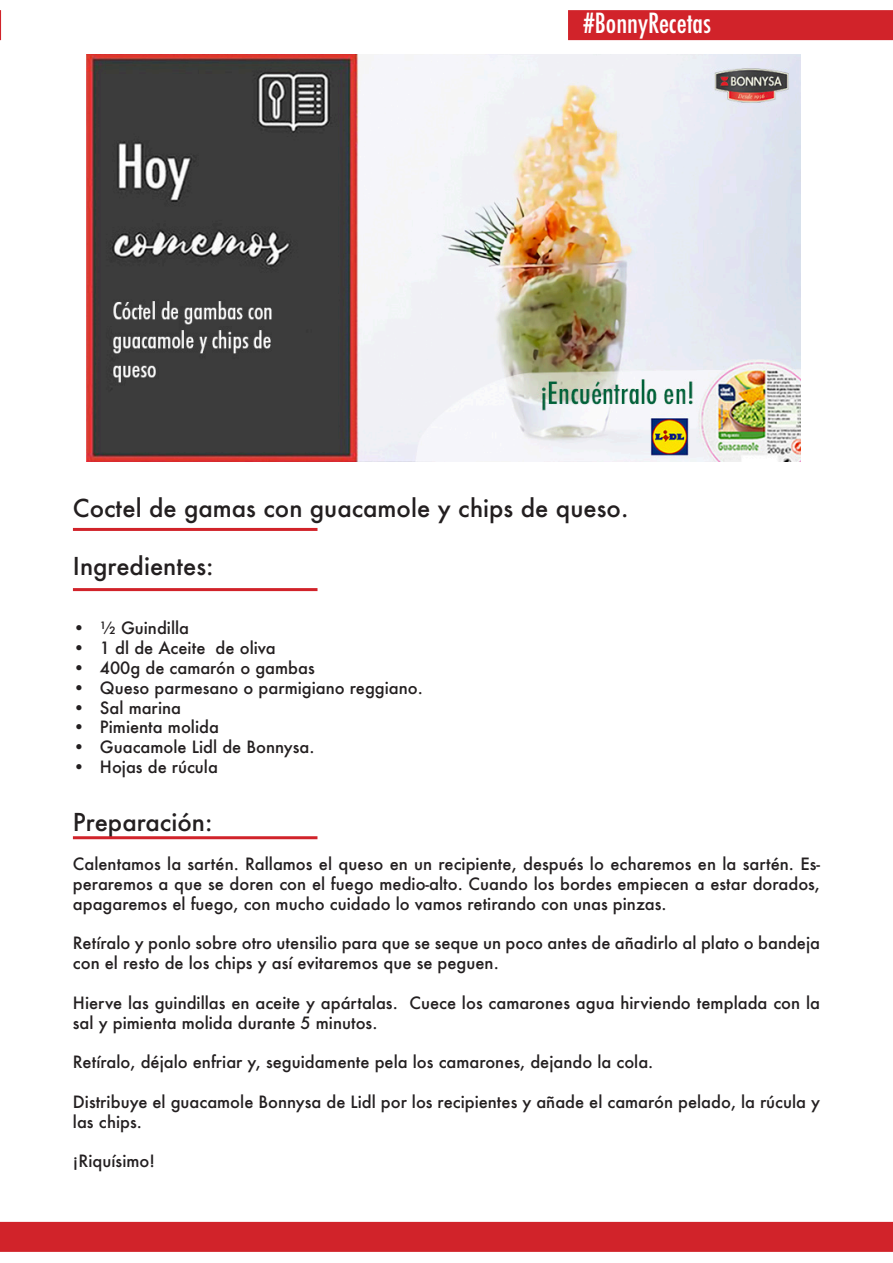
<style>
.page{position:relative;width:893px;height:1263px;background:#fff}
.page>*{position:absolute;margin:0;border:0;box-sizing:border-box;transform-origin:0 0}
.t1{font:500 condensed 27px "Futura";color:#fff}
.t2{font:500 24px "Futura";color:#231f20}
.t3{font:500 16.5px/19.8px "Futura";color:#231f20}
</style>
<div class="page">
<hr style="left:0;top:10px;width:1px;height:30px;background:#d1232a">
<hr style="left:73px;top:528px;width:244px;height:3px;background:#d1232a">
<hr style="left:73px;top:588px;width:244px;height:3px;background:#d1232a">
<hr style="left:73px;top:836px;width:244px;height:3px;background:#d1232a">
<div style="left:568px;top:10px;width:325px;height:30px;background:#d1232a"></div>
<div style="left:0;top:1222px;width:893px;height:30px;background:#d1232a"></div>
<img style="left:86px;top:54px;width:714px;height:408px">
<p class="t1" style="left:584px;top:5px;width:129px">#BonnyRecetas</p>
<p class="t2" style="left:73px;top:492px;width:557px">Coctel de gamas con guacamole y chips de queso.</p>
<p class="t2" style="left:73px;top:550px;width:142px">Ingredientes:</p>
<p class="t3" style="left:73px;top:618px;width:118px">• ½ Guindilla</p>
<p class="t3" style="left:73px;top:638px;width:204px">• 1 dl de Aceite de oliva</p>
<p class="t3" style="left:73px;top:658px;width:243px">• 400g de camarón o gambas</p>
<p class="t3" style="left:73px;top:677px;width:351px">• Queso parmesano o parmigiano reggiano.</p>
<p class="t3" style="left:73px;top:697px;width:110px">• Sal marina</p>
<p class="t3" style="left:73px;top:717px;width:147px">• Pimienta molida</p>
<p class="t3" style="left:73px;top:737px;width:243px">• Guacamole Lidl de Bonnysa.</p>
<p class="t3" style="left:73px;top:757px;width:146px">• Hojas de rúcula</p>
<p class="t2" style="left:73px;top:805px;width:141px">Preparación:</p>
<p class="t3" style="left:73px;top:854px;width:749px;text-align:justify">Calentamos la sartén. Rallamos el queso en un recipiente, después lo echaremos en la sartén. Es&shy;peraremos a que se doren con el fuego medio-alto. Cuando los bordes empiecen a estar dorados, apagaremos el fuego, con mucho cuidado lo vamos retirando con unas pinzas.</p>
<p class="t3" style="left:73px;top:933px;width:749px">Retíralo y ponlo sobre otro utensilio para que se seque un poco antes de añadirlo al plato o bandeja con el resto de los chips y así evitaremos que se peguen.</p>
<p class="t3" style="left:73px;top:992px;width:749px">Hierve las guindillas en aceite y apártalas. Cuece los camarones agua hirviendo templada con la sal y pimienta molida durante 5 minutos.</p>
<p class="t3" style="left:73px;top:1052px;width:582px">Retíralo, déjalo enfriar y, seguidamente pela los camarones, dejando la cola.</p>
<p class="t3" style="left:73px;top:1091px;width:749px">Distribuye el guacamole Bonnysa de Lidl por los recipientes y añade el camarón pelado, la rúcula y las chips.</p>
<p class="t3" style="left:73px;top:1151px;width:83px">¡Riquísimo!</p>
</div>
